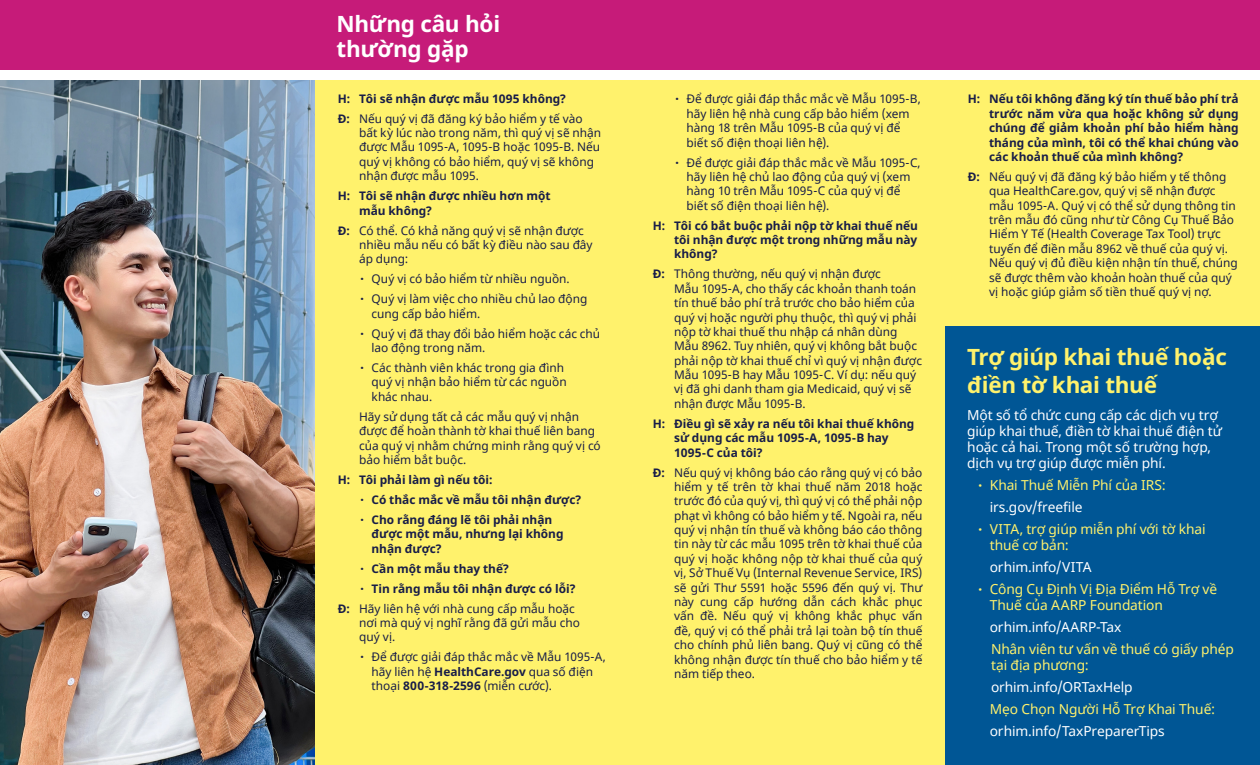
<style>
.page{position:relative;width:1260px;height:765px;background:#fff}
.page>*{position:absolute;margin:0;border:0;box-sizing:border-box;transform-origin:0 0}
.t1{font:700 22.5px/27.5px "Noto Sans";letter-spacing:-.015em;color:#fff26c}
.t2{font:700 22.5px/25px "Noto Sans";letter-spacing:-.015em;color:#fff}
.t3{font:13.75px/16.2px "Noto Sans";letter-spacing:-.005em;color:#fff}
.t4{font:13.75px/16.2px "Noto Sans";letter-spacing:-.005em;color:#fff26c}
.t5{font:11.88px/14.4px "Noto Sans";color:#181d48}
.t6{font:700 11.88px/14.4px "Noto Sans";color:#181d48}
.s1{font-weight:400}
.s2{font-weight:700}
.s3{font-family:"Urbanist";font-size:13.75px}
.s4{font-family:"Urbanist";font-weight:400;font-size:13.75px}
.s5{font-family:"Urbanist";font-size:15px}
.s6{color:#fff}
</style>
<div class="page">
<div style="left:0;top:68px;width:1260px;height:697px;background:#fff26c"></div>
<div style="left:0;top:0;width:1260px;height:72px;background:#c61b79"></div>
<div style="left:0;top:70px;width:1260px;height:10px;background:#fff"></div>
<div style="left:945px;top:327px;width:315px;height:438px;background:#005695"></div>
<img style="left:0;top:80px;width:315px;height:685px">
<h1 class="t2" style="left:337px;top:12px;width:165px">Những câu hỏi thường gặp</h1>
<p class="t6" style="left:338px;top:89px;width:246px;line-height:20px">H: Tôi sẽ nhận được mẫu 1095 không?<br>Đ: <span class="s1">Nếu quý vị đã đăng ký bảo hiểm y tế vào</span></p>
<p class="t5" style="left:359px;top:126px;width:244px">bất kỳ lúc nào trong năm, thì quý vị sẽ nhận được Mẫu 1095-A, 1095-B hoặc 1095-B. Nếu quý vị không có bảo hiểm, quý vị sẽ không nhận được mẫu 1095.</p>
<p class="t6" style="left:359px;top:189px;width:193px;text-indent:-21px">H: Tôi sẽ nhận được nhiều hơn một mẫu không?</p>
<p class="t5" style="left:359px;top:224px;width:235px;text-indent:-21px"><span class="s2">Đ:</span> Có thể. Có khả năng quý vị sẽ nhận được nhiều mẫu nếu có bất kỳ điều nào sau đây áp dụng:</p>
<p class="t5" style="left:360px;top:272px;width:211px"><span class="s3">•</span> Quý vị có bảo hiểm từ nhiều nguồn.</p>
<p class="t5" style="left:372px;top:292px;width:217px;text-indent:-11px"><span class="s3">•</span> Quý vị làm việc cho nhiều chủ lao động cung cấp bảo hiểm.</p>
<p class="t5" style="left:372px;top:327px;width:230px;text-indent:-11px"><span class="s3">•</span> Quý vị đã thay đổi bảo hiểm hoặc các chủ lao động trong năm.</p>
<p class="t5" style="left:372px;top:361px;width:197px;text-indent:-11px"><span class="s3">•</span> Các thành viên khác trong gia đình quý vị nhận bảo hiểm từ các nguồn khác nhau.</p>
<p class="t5" style="left:359px;top:410px;width:243px">Hãy sử dụng tất cả các mẫu quý vị nhận được để hoàn thành tờ khai thuế liên bang của quý vị nhằm chứng minh rằng quý vị có bảo hiểm bắt buộc.</p>
<p class="t6" style="left:338px;top:473px;width:156px">H: Tôi phải làm gì nếu tôi:</p>
<p class="t6" style="left:360px;top:493px;width:222px"><span class="s4">•</span> Có thắc mắc về mẫu tôi nhận được?</p>
<p class="t6" style="left:372px;top:513px;width:193px;text-indent:-11px"><span class="s4">•</span> Cho rằng đáng lẽ tôi phải nhận được một mẫu, nhưng lại không nhận được?</p>
<p class="t6" style="left:360px;top:561px;width:150px"><span class="s4">•</span> Cần một mẫu thay thế?</p>
<p class="t6" style="left:338px;top:579px;width:239px;line-height:20px;text-align:right"><span class="s4">•</span> Tin rằng mẫu tôi nhận được có lỗi?<br>Đ: <span class="s1">Hãy liên hệ với nhà cung cấp mẫu hoặc</span></p>
<p class="t5" style="left:359px;top:616px;width:222px">nơi mà quý vị nghĩ rằng đã gửi mẫu cho quý vị.</p>
<p class="t5" style="left:372px;top:650px;width:236px;text-indent:-11px"><span class="s3">•</span> Để được giải đáp thắc mắc về Mẫu 1095-A, hãy liên hệ <span class="s2">HealthCare.gov</span> qua số điện thoại <span class="s2">800-318-2596</span> (miễn cước).</p>
<p class="t5" style="left:687px;top:92px;width:236px;text-indent:-11px"><span class="s3">•</span> Để được giải đáp thắc mắc về Mẫu 1095-B, hãy liên hệ nhà cung cấp bảo hiểm (xem hàng 18 trên Mẫu 1095-B của quý vị để biết số điện thoại liên hệ).</p>
<p class="t5" style="left:687px;top:155px;width:236px;text-indent:-11px"><span class="s3">•</span> Để được giải đáp thắc mắc về Mẫu 1095-C, hãy liên hệ chủ lao động của quý vị (xem hàng 10 trên Mẫu 1095-C của quý vị để biết số điện thoại liên hệ).</p>
<p class="t6" style="left:674px;top:218px;width:245px;text-align:justify;text-indent:-21px">H: Tôi có bắt buộc phải nộp tờ khai thuế nếu tôi nhận được một trong những mẫu này không?</p>
<p class="t5" style="left:674px;top:267px;width:249px;text-indent:-21px"><span class="s2">Đ:</span> Thông thường, nếu quý vị nhận được<br>Mẫu 1095-A, cho thấy các khoản thanh toán tín thuế bảo phí trả trước cho bảo hiểm của quý vị hoặc người phụ thuộc, thì quý vị phải nộp tờ khai thuế thu nhập cá nhân dùng Mẫu 8962. Tuy nhiên, quý vị không bắt buộc phải nộp tờ khai thuế chỉ vì quý vị nhận được Mẫu 1095-B hay Mẫu 1095-C. Ví dụ: nếu quý vị đã ghi danh tham gia Medicaid, quý vị sẽ nhận được Mẫu 1095-B.</p>
<p class="t6" style="left:674px;top:417px;width:242px;text-indent:-21px">H: Điều gì sẽ xảy ra nếu tôi khai thuế không sử dụng các mẫu 1095-A, 1095-B hay<br>1095-C của tôi?</p>
<p class="t5" style="left:674px;top:466px;width:250px;text-align:justify;text-indent:-21px"><span class="s2">Đ:</span> Nếu quý vị không báo cáo rằng quý vị có bảo hiểm y tế trên tờ khai thuế năm 2018 hoặc trước đó của quý vị, thì quý vị có thể phải nộp phạt vì không có bảo hiểm y tế. Ngoài ra, nếu quý vị nhận tín thuế và không báo cáo thông tin này từ các mẫu 1095 trên tờ khai thuế của quý vị hoặc không nộp tờ khai thuế của quý vị, Sở Thuế Vụ (Internal Revenue Service, IRS) sẽ gửi Thư 5591 hoặc 5596 đến quý vị. Thư này cung cấp hướng dẫn cách khắc phục vấn đề. Nếu quý vị không khắc phục vấn đề, quý vị có thể phải trả lại toàn bộ tín thuế cho chính phủ liên bang. Quý vị cũng có thể không nhận được tín thuế cho bảo hiểm y tế năm tiếp theo.</p>
<p class="t6" style="left:989px;top:92px;width:251px;text-align:justify;text-indent:-21px">H: Nếu tôi không đăng ký tín thuế bảo phí trả trước năm vừa qua hoặc không sử dụng chúng để giảm khoản phí bảo hiểm hàng tháng của mình, tôi có thể khai chúng vào các khoản thuế của mình không?</p>
<p class="t5" style="left:989px;top:170px;width:250px;text-indent:-21px"><span class="s2">Đ:</span> Nếu quý vị đã đăng ký bảo hiểm y tế thông qua HealthCare.gov, quý vị sẽ nhận được mẫu 1095-A. Quý vị có thể sử dụng thông tin trên mẫu đó cũng như từ Công Cụ Thuế Bảo Hiểm Y Tế (Health Coverage Tax Tool) trực tuyến để điền mẫu 8962 về thuế của quý vị.<br>Nếu quý vị đủ điều kiện nhận tín thuế, chúng sẽ được thêm vào khoản hoàn thuế của quý vị hoặc giúp giảm số tiền thuế quý vị nợ.</p>
<h1 class="t1" style="left:967px;top:344px;width:261px">Trợ giúp khai thuế hoặc điền tờ khai thuế</h1>
<p class="t3" style="left:967px;top:407px;width:256px">Một số tổ chức cung cấp các dịch vụ trợ giúp khai thuế, điền tờ khai thuế điện tử hoặc cả hai. Trong một số trường hợp, dịch vụ trợ giúp được miễn phí.</p>
<p class="t4" style="left:990px;top:475px;width:178px;line-height:21.9px;text-indent:-11px"><span class="s5">•</span> Khai Thuế Miễn Phí của IRS: <span class="s6">irs.gov/freefile</span></p>
<p class="t4" style="left:990px;top:521px;width:217px;text-indent:-11px"><span class="s5">•</span> VITA, trợ giúp miễn phí với tờ khai thuế cơ bản:</p>
<p class="t3" style="left:990px;top:560px;width:103px">orhim.info/VITA</p>
<p class="t4" style="left:990px;top:581px;width:229px;text-indent:-11px"><span class="s5">•</span> Công Cụ Định Vị Địa Điểm Hỗ Trợ về<br>Thuế của AARP Foundation</p>
<p class="t3" style="left:990px;top:620px;width:133px">orhim.info/AARP-Tax</p>
<p class="t4" style="left:991px;top:641px;width:245px">Nhân viên tư vấn về thuế có giấy phép tại địa phương:</p>
<p class="t3" style="left:991px;top:680px;width:143px">orhim.info/ORTaxHelp</p>
<p class="t4" style="left:990px;top:701px;width:227px">Mẹo Chọn Người Hỗ Trợ Khai Thuế:</p>
<p class="t3" style="left:990px;top:723px;width:176px">orhim.info/TaxPreparerTips</p>
</div>
